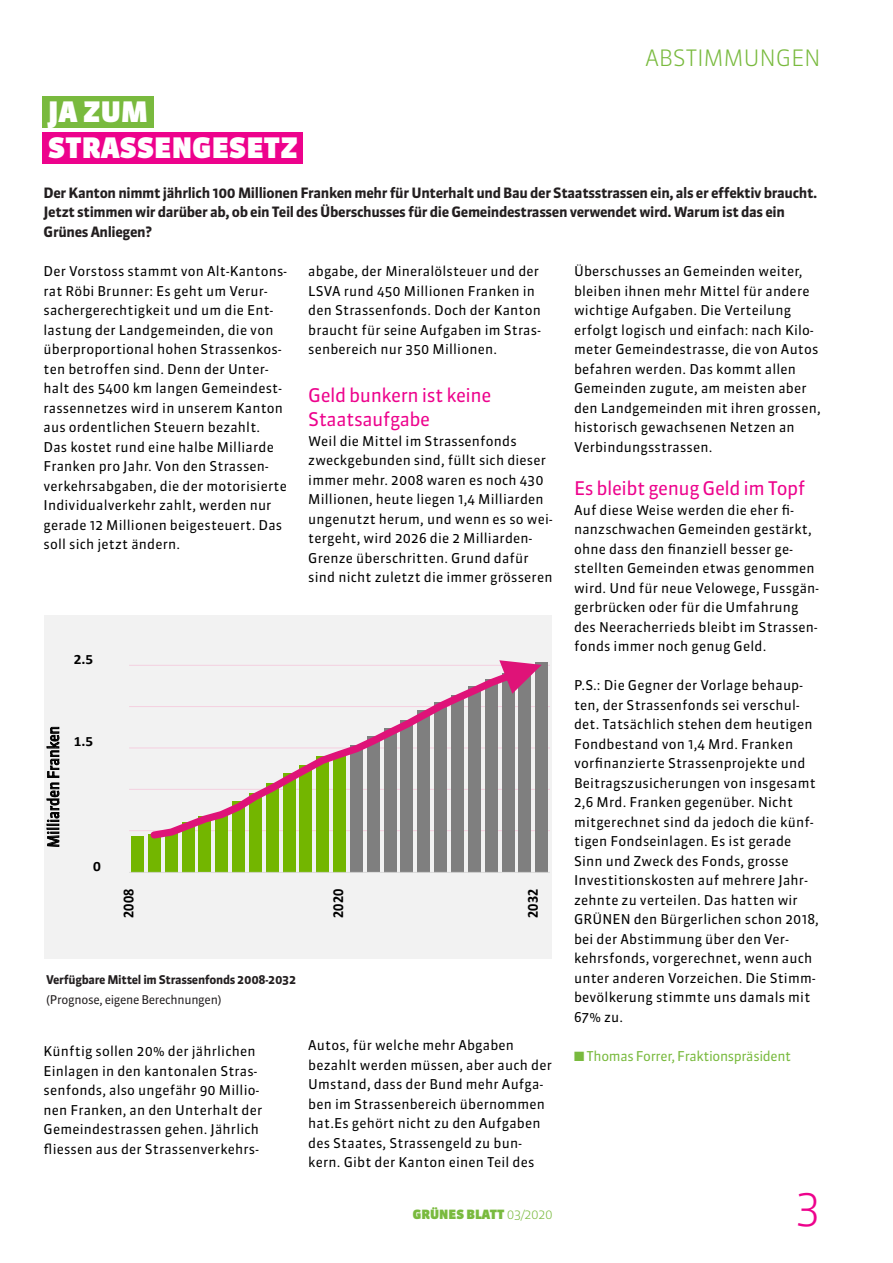
<style>
.page{position:relative;width:893px;height:1263px;background:#fff}
.page>*{position:absolute;margin:0;border:0;box-sizing:border-box;transform-origin:0 0}
.t1{font:300 45px "Sanuk OT";color:#ed028c}
.t2{font:900 28.2px "Sanuk OT";letter-spacing:.01em;color:#fff}
.Seitentitel_links{font:300 22.5px "Sanuk OT";letter-spacing:-.015em;color:#79ba3e}
.Zwischentitel{font:18.75px/24px "Sanuk OT";letter-spacing:-.025em;color:#ed028c}
.Lauftext{font:18.75px "Sanuk OT";letter-spacing:-.025em;color:#ed028c}
.t3{font:15.3px "Sanuk OT";letter-spacing:-.01em;color:#000;scale:.93 1}
.t4{font:700 15.3px "Calibri";letter-spacing:-.015em;color:#000;scale:.93 1}
.Lauftext-2{font:700 14.25px/19.5px "Sanuk OT";letter-spacing:-.025em;color:#231f20}
.t5{font:700 14.25px "Calibri";color:#000;scale:1.07 1}
.Zwischentitel-2{font:13.5px/19.5px "Sanuk OT";letter-spacing:.015em;color:#000}
.Lauftext-3{font:13.5px/19.5px "Sanuk OT";letter-spacing:.015em;color:#000}
.Lauftext-4{font:13.5px "Sanuk OT";letter-spacing:-.025em;color:#79ba3e}
.t6{font:900 12.75px "Sanuk OT";color:#79ba3e}
.Lauftext-5{font:700 12px/19.5px "Sanuk OT";letter-spacing:-.025em;color:#231f20}
.s1{font-weight:400}
.s2{font-weight:300}
</style>
<div class="page">
<div style="left:43px;top:132px;width:260px;height:32px;background:#ed028c"></div>
<div style="left:43px;top:96px;width:111px;height:32px;background:#79ba3e"></div>
<div style="left:45px;top:615px;width:507px;height:343px;background:#f2f2f2"></div>
<hr style="left:129px;top:830px;width:421px;height:1px;background:#f3d5e2">
<hr style="left:129px;top:789px;width:421px;height:1px;background:#f3d5e2">
<hr style="left:129px;top:748px;width:421px;height:1px;background:#f3e1e9">
<hr style="left:129px;top:706px;width:421px;height:1px;background:#f4d2e1">
<hr style="left:129px;top:665px;width:421px;height:1px;background:#f3d6e3">
<div style="left:131px;top:836px;width:13px;height:36px;background:#73b600"></div>
<div style="left:148px;top:834px;width:13px;height:38px;background:#73b600"></div>
<div style="left:165px;top:830px;width:12px;height:42px;background:#73b600"></div>
<div style="left:182px;top:822px;width:12px;height:50px;background:#73b600"></div>
<div style="left:199px;top:816px;width:12px;height:56px;background:#73b600"></div>
<div style="left:215px;top:813px;width:13px;height:59px;background:#73b600"></div>
<div style="left:232px;top:801px;width:13px;height:71px;background:#73b600"></div>
<div style="left:249px;top:793px;width:13px;height:79px;background:#73b600"></div>
<div style="left:266px;top:783px;width:13px;height:89px;background:#73b600"></div>
<div style="left:283px;top:773px;width:12px;height:99px;background:#73b600"></div>
<div style="left:300px;top:765px;width:12px;height:107px;background:#73b600"></div>
<div style="left:316px;top:756px;width:13px;height:116px;background:#73b600"></div>
<div style="left:333px;top:753px;width:13px;height:119px;background:#73b600"></div>
<div style="left:350px;top:745px;width:13px;height:127px;background:#7f7f7f"></div>
<div style="left:367px;top:736px;width:13px;height:136px;background:#7f7f7f"></div>
<div style="left:384px;top:728px;width:12px;height:144px;background:#7f7f7f"></div>
<div style="left:401px;top:720px;width:12px;height:152px;background:#7f7f7f"></div>
<div style="left:417px;top:710px;width:13px;height:162px;background:#7f7f7f"></div>
<div style="left:434px;top:702px;width:13px;height:170px;background:#7f7f7f"></div>
<div style="left:451px;top:695px;width:13px;height:177px;background:#7f7f7f"></div>
<div style="left:468px;top:686px;width:13px;height:186px;background:#7f7f7f"></div>
<div style="left:485px;top:679px;width:12px;height:193px;background:#7f7f7f"></div>
<div style="left:502px;top:673px;width:12px;height:199px;background:#7f7f7f"></div>
<div style="left:519px;top:668px;width:12px;height:204px;background:#7f7f7f"></div>
<div style="left:535px;top:662px;width:13px;height:210px;background:#7f7f7f"></div>
<hr style="left:129px;top:872px;width:421px;height:1px;background:#d9d9d9">
<svg style="left:150px;top:660px;width:392px;height:179px"></svg>
<svg style="left:46px;top:727px;width:13px;height:120px"></svg>
<p class="t2" style="left:48px;top:95px;width:101px">JA ZUM</p>
<p class="t2" style="left:48px;top:130px;width:251px">STRASSENGESETZ</p>
<p class="Seitentitel_links" style="left:645px;top:44px;width:177px">ABSTIMMUNGEN</p>
<p class="Lauftext-2" style="left:44px;top:183px;width:775px">Der Kanton nimmt jährlich 100 Millionen Franken mehr für Unterhalt und Bau der Staatsstrassen ein, als er effektiv braucht.<br>Jetzt stimmen wir darüber ab, ob ein Teil des Überschusses für die Gemeindestrassen verwendet wird. Warum ist das ein<br>Grünes Anliegen?</p>
<p class="Zwischentitel-2" style="left:44px;top:262px;width:245px">Der Vorstoss stammt von Alt-Kantons&shy;rat Röbi Brunner: Es geht um Verur&shy;sachergerechtigkeit und um die Ent&shy;lastung der Landgemeinden, die von überproportional hohen Strassenkos&shy;ten betroffen sind. Denn der Unter&shy;halt des 5400 km langen Gemeindest&shy;rassennetzes wird in unserem Kanton aus ordentlichen Steuern bezahlt.<br>Das kostet rund eine halbe Milliarde Franken pro Jahr. Von den Strassen&shy;verkehrsabgaben, die der motorisierte Individualverkehr zahlt, werden nur gerade 12 Millionen beigesteuert. Das soll sich jetzt ändern.</p>
<p class="Zwischentitel-2" style="left:308px;top:262px;width:234px">abgabe, der Mineralölsteuer und der LSVA rund 450 Millionen Franken in den Strassenfonds. Doch der Kanton braucht für seine Aufgaben im Stras&shy;senbereich nur 350 Millionen.</p>
<p class="Zwischentitel" style="left:308px;top:383px;width:184px">Geld bunkern ist keine<br>Staatsaufgabe</p>
<p class="Zwischentitel-2" style="left:308px;top:431px;width:246px">Weil die Mittel im Strassenfonds zweckgebunden sind, füllt sich dieser immer mehr. 2008 waren es noch 430<br>Millionen, heute liegen 1,4 Milliarden ungenutzt herum, und wenn es so wei&shy;tergeht, wird 2026 die 2 Milliarden-Grenze überschritten. Grund dafür sind nicht zuletzt die immer grösseren</p>
<p class="t5" style="left:74px;top:649px;width:19px">2.5</p>
<p class="t3" style="left:44px;top:847px;width:132px;rotate:-90deg">Milliarden Franken</p>
<p class="t5" style="left:74px;top:732px;width:19px">1.5</p>
<p class="t5" style="left:93px;top:856px;width:9px">0</p>
<p class="t4" style="left:118px;top:918px;width:33px;rotate:-90deg">2008</p>
<p class="t4" style="left:327px;top:918px;width:33px;rotate:-90deg">2020</p>
<p class="t4" style="left:522px;top:918px;width:33px;rotate:-90deg">2032</p>
<p class="Lauftext-5" style="left:46px;top:970px;width:252px">Verfügbare Mittel im Strassenfonds 2008-2032 <span class="s1">(Prognose, eigene Berechnungen)</span></p>
<p class="Zwischentitel-2" style="left:44px;top:1042px;width:220px">Künftig sollen 20% der jährlichen Einlagen in den kantonalen Stras&shy;senfonds, also ungefähr 90 Millio&shy;nen Franken, an den Unterhalt der Gemeindestrassen gehen. Jährlich fliessen aus der Strassenverkehrs-</p>
<p class="Zwischentitel-2" style="left:308px;top:1036px;width:245px">Autos, für welche mehr Abgaben bezahlt werden müssen, aber auch der Umstand, dass der Bund mehr Aufga&shy;ben im Strassenbereich übernommen hat.Es gehört nicht zu den Aufgaben des Staates, Strassengeld zu bun&shy;kern. Gibt der Kanton einen Teil des</p>
<p class="t6" style="left:413px;top:1206px;width:141px">GRÜNES BLATT <span class="s2">03/2020</span></p>
<p class="Zwischentitel-2" style="left:574px;top:262px;width:248px">Überschusses an Gemeinden weiter, bleiben ihnen mehr Mittel für andere wichtige Aufgaben. Die Verteilung erfolgt logisch und einfach: nach Kilo&shy;meter Gemeindestrasse, die von Autos befahren werden. Das kommt allen Gemeinden zugute, am meisten aber den Landgemeinden mit ihren grossen, historisch gewachsenen Netzen an Verbindungsstrassen.</p>
<p class="Lauftext" style="left:574px;top:477px;width:233px">Es bleibt genug Geld im Topf</p>
<p class="Lauftext-3" style="left:574px;top:500px;width:246px">Auf diese Weise werden die eher fi&shy;nanzschwachen Gemeinden gestärkt, ohne dass den finanziell besser ge&shy;stellten Gemeinden etwas genommen wird. Und für neue Velowege, Fussgän&shy;gerbrücken oder für die Umfahrung des Neeracherrieds bleibt im Strassen&shy;fonds immer noch genug Geld.</p>
<p class="Zwischentitel-2" style="left:574px;top:676px;width:246px">P.S.: Die Gegner der Vorlage behaup&shy;ten, der Strassenfonds sei verschul&shy;det. Tatsächlich stehen dem heutigen Fondbestand von 1,4 Mrd. Franken vorfinanzierte Strassenprojekte und Beitragszusicherungen von insgesamt 2,6 Mrd. Franken gegenüber. Nicht mitgerechnet sind da jedoch die künf&shy;tigen Fondseinlagen. Es ist gerade Sinn und Zweck des Fonds, grosse Investitionskosten auf mehrere Jahr&shy;zehnte zu verteilen. Das hatten wir GRÜNEN den Bürgerlichen schon 2018, bei der Abstimmung über den Ver&shy;kehrsfonds, vorgerechnet, wenn auch unter anderen Vorzeichen. Die Stimm&shy;bevölkerung stimmte uns damals mit 67% zu.</p>
<p class="Lauftext-4" style="left:574px;top:1047px;width:219px">■ Thomas Forrer, Fraktionspräsident</p>
<h1 class="t1" style="left:796px;top:1178px;width:26px">3</h1>
</div>
